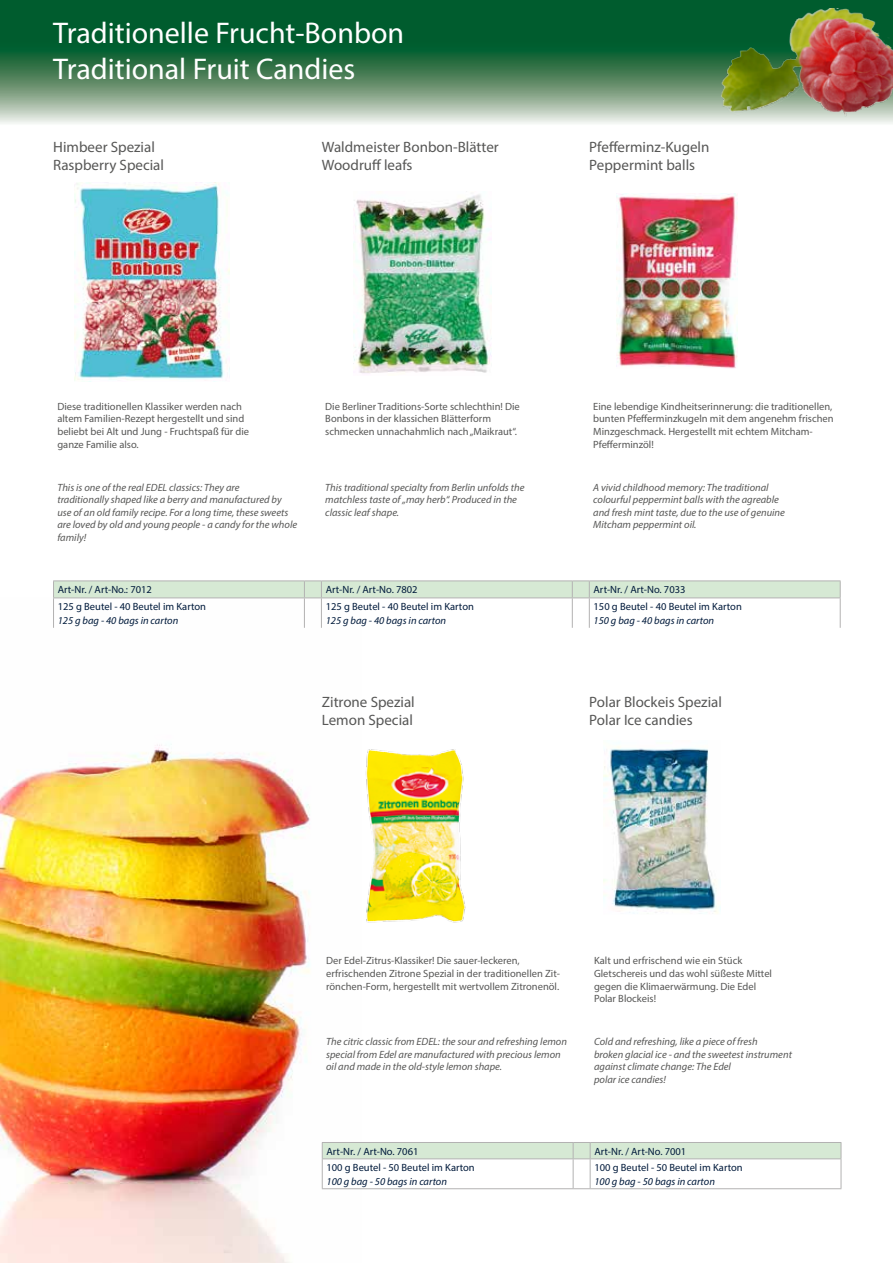
<style>
.page{position:relative;width:893px;height:1263px;background:#fff}
.page>*{position:absolute;margin:0;border:0;box-sizing:border-box;transform-origin:0 0}
.t1{font:30px/36px "Myriad Pro";color:#fff}
.t2{font:15px/18px "Myriad Pro";color:#575756}
.t3{font:italic 10.5px/12.6px "Myriad Pro";color:#575756}
.t4{font:10.5px/12.6px "Myriad Pro";color:#575756}
.t5{font:10.5px "Myriad Pro";color:#001a3b}
.t6{font:italic 10.5px "Myriad Pro";color:#001a3b}
</style>
<div class="page">
<img style="left:0;top:598px;width:361px;height:665px">
<svg style="left:53px;top:580px;width:788px;height:18px;background:#d3e4d1"></svg>
<hr style="left:53px;top:598px;width:1px;height:30px;background:#b3b2b2">
<hr style="left:304px;top:598px;width:1px;height:30px;background:#b3b2b2">
<hr style="left:321px;top:598px;width:1px;height:30px;background:#b3b2b2">
<hr style="left:572px;top:598px;width:1px;height:30px;background:#b3b2b2">
<hr style="left:589px;top:598px;width:1px;height:30px;background:#b3b2b2">
<hr style="left:840px;top:598px;width:1px;height:30px;background:#b3b2b2">
<svg style="left:0;top:0;width:893px;height:124px;background:#43815c"></svg>
<img style="left:74px;top:183px;width:156px;height:199px">
<img style="left:354px;top:194px;width:137px;height:180px">
<img style="left:617px;top:194px;width:120px;height:174px">
<svg style="left:322px;top:1142px;width:520px;height:47px"></svg>
<img style="left:358px;top:741px;width:108px;height:190px">
<img style="left:604px;top:746px;width:114px;height:168px">
<img style="left:719px;top:9px;width:174px;height:115px">
<h1 class="t1" style="left:53px;top:15px;width:353px">Traditionelle Frucht-Bonbon<br>Traditional Fruit Candies</h1>
<h2 class="t2" style="left:53px;top:138px;width:112px">Himbeer Spezial<br>Raspberry Special</h2>
<h2 class="t2" style="left:589px;top:138px;width:122px">Pfefferminz-Kugeln<br>Peppermint balls</h2>
<h2 class="t2" style="left:322px;top:138px;width:178px">Waldmeister Bonbon-Blätter<br>Woodruff leafs</h2>
<p class="t4" style="left:57px;top:400px;width:193px">Diese traditionellen Klassiker werden nach altem Familien-Rezept hergestellt und sind beliebt bei Alt und Jung - Fruchtspaß für die ganze Familie also.</p>
<p class="t4" style="left:325px;top:400px;width:196px">Die Berliner Traditions-Sorte schlechthin! Die<br>Bonbons in der klassichen Blätterform schmecken unnachahmlich nach „Maikraut“.</p>
<p class="t4" style="left:593px;top:400px;width:242px">Eine lebendige Kindheitserinnerung: die traditionellen, bunten Pfefferminzkugeln mit dem angenehm frischen Minzgeschmack. Hergestellt mit echtem Mitcham-Pfefferminzöl!</p>
<p class="t3" style="left:57px;top:481px;width:241px">This is one of the real EDEL classics: They are<br>traditionally shaped like a berry and manufactured by use of an old family recipe. For a long time, these sweets are loved by old and young people - a candy for the whole family!</p>
<p class="t3" style="left:325px;top:481px;width:201px">This traditional specialty from Berlin unfolds the matchless taste of „may herb“. Produced in the classic leaf shape.</p>
<p class="t3" style="left:593px;top:481px;width:193px">A vivid childhood memory: The traditional colourful peppermint balls with the agreable and fresh mint taste, due to the use of genuine Mitcham peppermint oil.</p>
<p class="t5" style="left:58px;top:583px;width:96px">Art-Nr. / Art-No.: 7012</p>
<p class="t5" style="left:326px;top:583px;width:93px">Art-Nr. / Art-No. 7802</p>
<p class="t5" style="left:594px;top:583px;width:93px">Art-Nr. / Art-No. 7033</p>
<p class="t5" style="left:58px;top:600px;width:150px">125 g Beutel - 40 Beutel im Karton</p>
<p class="t6" style="left:58px;top:613px;width:122px">125 g bag - 40 bags in carton</p>
<p class="t5" style="left:326px;top:600px;width:150px">125 g Beutel - 40 Beutel im Karton</p>
<p class="t6" style="left:326px;top:613px;width:122px">125 g bag - 40 bags in carton</p>
<p class="t5" style="left:594px;top:600px;width:150px">150 g Beutel - 40 Beutel im Karton</p>
<p class="t6" style="left:594px;top:613px;width:122px">150 g bag - 40 bags in carton</p>
<h2 class="t2" style="left:322px;top:693px;width:94px">Zitrone Spezial<br>Lemon Special</h2>
<h2 class="t2" style="left:589px;top:693px;width:134px">Polar Blockeis Spezial<br>Polar Ice candies</h2>
<p class="t4" style="left:326px;top:954px;width:235px">Der Edel-Zitrus-Klassiker! Die sauer-leckeren, erfrischenden Zitrone Spezial in der traditionellen Zit&shy;rönchen-Form, hergestellt mit wertvollem Zitronenöl.</p>
<p class="t4" style="left:594px;top:954px;width:180px">Kalt und erfrischend wie ein Stück<br>Gletschereis und das wohl süßeste Mittel gegen die Klimaerwärmung. Die Edel<br>Polar Blockeis!</p>
<p class="t3" style="left:326px;top:1035px;width:242px">The citric classic from EDEL: the sour and refreshing lemon special from Edel are manufactured with precious lemon oil and made in the old-style lemon shape.</p>
<p class="t3" style="left:594px;top:1035px;width:199px">Cold and refreshing, like a piece of fresh<br>broken glacial ice - and the sweetest instrument against climate change: The Edel<br>polar ice candies!</p>
<p class="t5" style="left:326px;top:1144px;width:93px">Art-Nr. / Art-No. 7061</p>
<p class="t5" style="left:594px;top:1144px;width:93px">Art-Nr. / Art-No. 7001</p>
<p class="t5" style="left:326px;top:1161px;width:150px">100 g Beutel - 50 Beutel im Karton</p>
<p class="t6" style="left:326px;top:1174px;width:122px">100 g bag - 50 bags in carton</p>
<p class="t5" style="left:594px;top:1161px;width:150px">100 g Beutel - 50 Beutel im Karton</p>
<p class="t6" style="left:594px;top:1174px;width:122px">100 g bag - 50 bags in carton</p>
</div>
